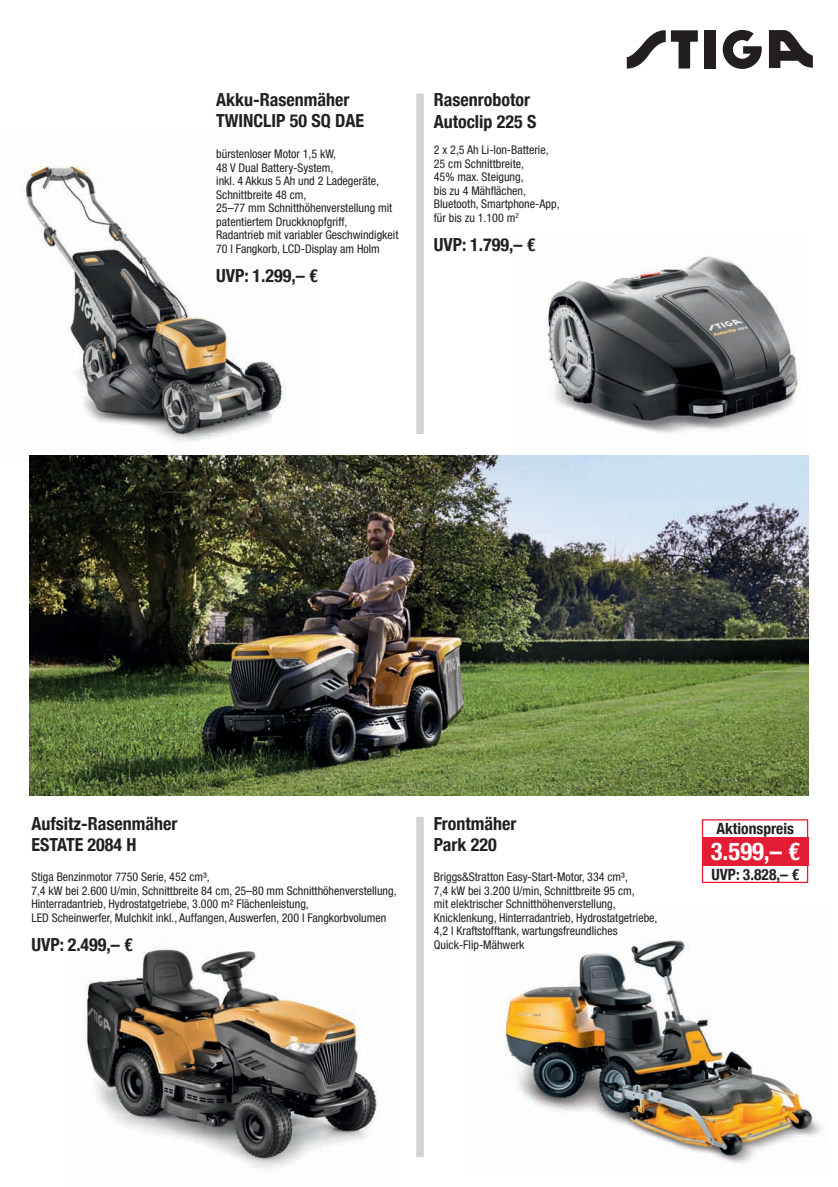
<style>
.page{position:relative;width:838px;height:1187px;background:#fff}
.page>*{position:absolute;margin:0;border:0;box-sizing:border-box;transform-origin:0 0}
.t1{font:700 condensed 24.6px "Helvetica Neue";color:#fff}
.t2{font:700 condensed 18px/21px "Helvetica Neue";color:#231f20}
.t3{font:700 condensed 15.6px "Helvetica Neue";color:#231f20}
.t4{font:condensed 12px/13.5px "Helvetica Neue";color:#231f20}
</style>
<div class="page">
<div style="left:416px;top:94px;width:8px;height:340px;background:#d1d2d4"></div>
<div style="left:416px;top:816px;width:8px;height:341px;background:#d1d2d4"></div>
<img style="left:84px;top:947px;width:295px;height:222px">
<img style="left:21px;top:165px;width:265px;height:296px">
<img style="left:30px;top:455px;width:778px;height:340px">
<svg style="left:671px;top:30px;width:27px;height:38px"></svg>
<div style="left:704px;top:30px;width:12px;height:38px;background:#231f20"></div>
<svg style="left:722px;top:30px;width:39px;height:39px"></svg>
<svg style="left:627px;top:30px;width:38px;height:39px"></svg>
<svg style="left:769px;top:30px;width:44px;height:38px"></svg>
<img style="left:504px;top:940px;width:318px;height:224px">
<div style="left:702px;top:819px;width:106px;height:64px;border:1px solid #e41d35"></div>
<div style="left:702px;top:837px;width:106px;height:29px;background:#e41d35"></div>
<img style="left:547px;top:254px;width:254px;height:180px">
<h2 class="t2" style="left:216px;top:88px;width:149px">Akku-Rasenmäher<br>TWINCLIP 50 SQ DAE</h2>
<p class="t4" style="left:216px;top:147px;width:184px">bürstenloser Motor 1,5 kW,<br>48 V Dual Battery-System,<br>inkl. 4 Akkus 5 Ah und 2 Ladegeräte,<br>Schnittbreite 48 cm,<br>25–77 mm Schnitthöhenverstellung mit patentiertem Druckknopfgriff,<br>Radantrieb mit variabler Geschwindigkeit<br>70 l Fangkorb, LCD-Display am Holm</p>
<h2 class="t2" style="left:216px;top:264px;width:103px">UVP: 1.299,– €</h2>
<h2 class="t2" style="left:434px;top:88px;width:104px;line-height:21.6px">Rasenrobotor<br>Autoclip 225 S</h2>
<p class="t4" style="left:434px;top:143px;width:127px">2 x 2,5 Ah Li-Ion-Batterie,<br>25 cm Schnittbreite,<br>45% max. Steigung,<br>bis zu 4 Mähflächen,<br>Bluetooth, Smartphone-App, für bis zu 1.100 m<sup>2</sup></p>
<h2 class="t2" style="left:434px;top:233px;width:103px">UVP: 1.799,– €</h2>
<h2 class="t2" style="left:31px;top:811px;width:147px">Aufsitz-Rasenmäher<br>ESTATE 2084 H</h2>
<p class="t4" style="left:31px;top:870px;width:367px">Stiga Benzinmotor 7750 Serie, 452 cm³,<br>7,4 kW bei 2.600 U/min, Schnittbreite 84 cm, 25–80 mm Schnitthöhenverstellung, Hinterradantrieb, Hydrostatgetriebe, 3.000 m² Flächenleistung,<br>LED Scheinwerfer, Mulchkit inkl., Auffangen, Auswerfen, 200 l Fangkorbvolumen</p>
<h2 class="t2" style="left:31px;top:933px;width:103px">UVP: 2.499,– €</h2>
<h2 class="t2" style="left:434px;top:811px;width:84px">Frontmäher<br>Park 220</h2>
<p class="t4" style="left:434px;top:870px;width:225px">Briggs&amp;Stratton Easy-Start-Motor, 334 cm³,<br>7,4 kW bei 3.200 U/min, Schnittbreite 95 cm,<br>mit elektrischer Schnitthöhenverstellung, Knicklenkung, Hinterradantrieb, Hydrostatgetriebe, 4,2 l Kraftstofftank, wartungsfreundliches Quick-Flip-Mähwerk</p>
<h3 class="t3" style="left:716px;top:815px;width:79px">Aktionspreis</h3>
<h1 class="t1" style="left:711px;top:830px;width:91px">3.599,– €</h1>
<h3 class="t3" style="left:711px;top:861px;width:89px">UVP: 3.828,– €</h3>
</div>
